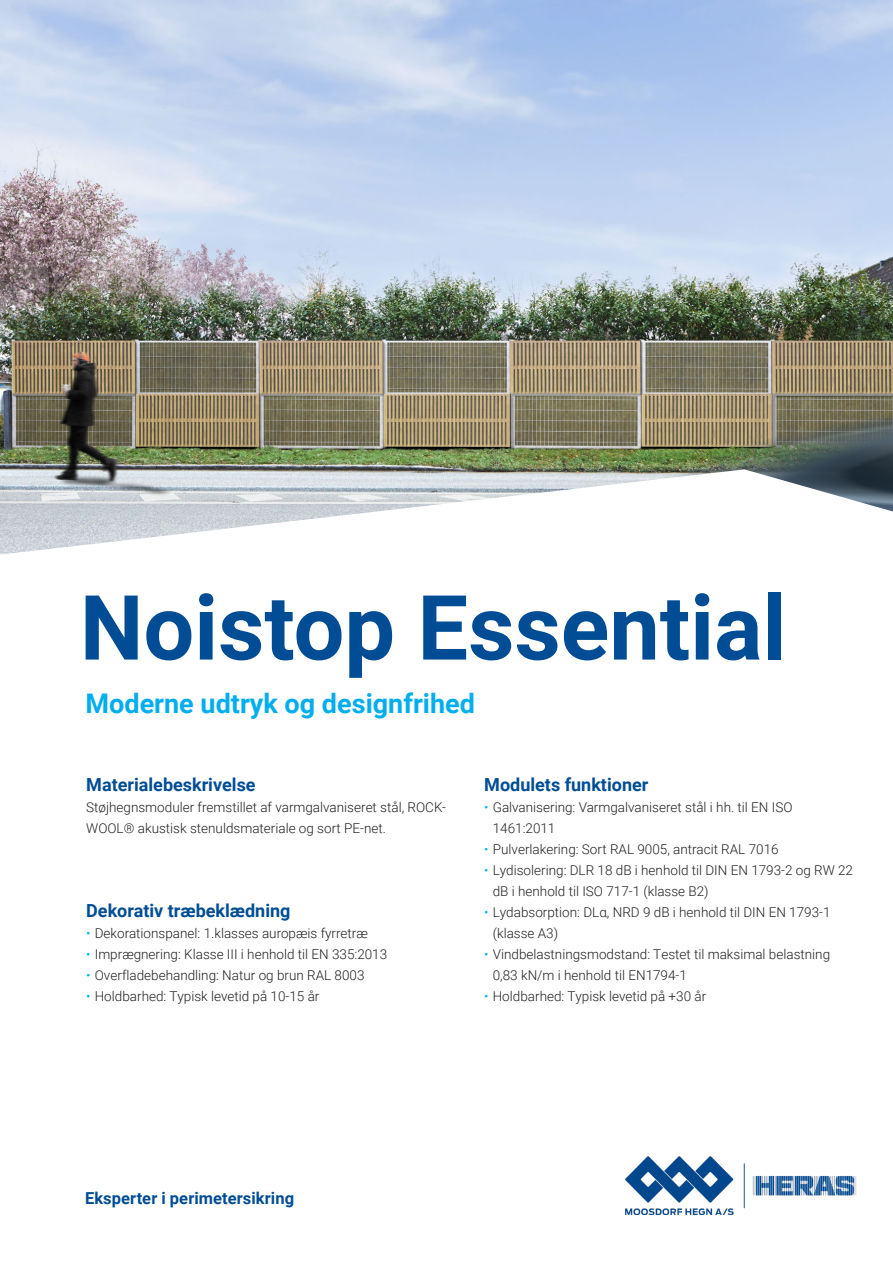
<style>
.page{position:relative;width:893px;height:1263px;background:#fff}
.page>*{position:absolute;margin:0;border:0;box-sizing:border-box;transform-origin:0 0}
.Hoofdkop{font:700 90px "Roboto";color:#014d95}
.Subkop{font:700 27px "Roboto";color:#00aeef}
.subheading{font:700 18px "Roboto";color:#014d95}
.t1{font:700 16.5px "Roboto";letter-spacing:.005em;color:#014d95}
.subheading-2{font:300 13.5px/21px "Roboto";color:#231f20}
.s1{color:#00aeef}
</style>
<div class="page">
<img style="left:0;top:0;width:893px;height:555px">
<img style="left:625px;top:1157px;width:231px;height:58px">
<p class="Hoofdkop" style="left:80px;top:564px;width:708px">Noistop Essential</p>
<p class="Subkop" style="left:86px;top:685px;width:391px">Moderne udtryk og designfrihed</p>
<p class="subheading" style="left:86px;top:772px;width:171px">Materialebeskrivelse</p>
<p class="subheading-2" style="left:86px;top:796px;width:361px">Støjhegnsmoduler fremstillet af varmgalvaniseret stål, ROCK-<br>WOOL® akustisk stenuldsmateriale og sort PE-net.</p>
<p class="subheading" style="left:86px;top:898px;width:206px">Dekorativ træbeklædning</p>
<p class="subheading-2" style="left:86px;top:922px;width:283px"><span class="s1">•</span> Dekorationspanel: 1.klasses auropæis fyrretræ</p>
<p class="subheading-2" style="left:86px;top:943px;width:302px"><span class="s1">•</span> Imprægnering: Klasse III i henhold til EN 335:2013</p>
<p class="subheading-2" style="left:86px;top:964px;width:280px"><span class="s1">•</span> Overfladebehandling: Natur og brun RAL 8003</p>
<p class="subheading-2" style="left:86px;top:985px;width:235px"><span class="s1">•</span> Holdbarhed: Typisk levetid på 10-15 år</p>
<p class="subheading" style="left:484px;top:772px;width:166px">Modulets funktioner</p>
<p class="subheading-2" style="left:493px;top:796px;width:301px;text-indent:-9px"><span class="s1">•</span> Galvanisering: Varmgalvaniseret stål i hh. til EN ISO<br>1461:2011</p>
<p class="subheading-2" style="left:484px;top:838px;width:296px"><span class="s1">•</span> Pulverlakering: Sort RAL 9005, antracit RAL 7016</p>
<p class="subheading-2" style="left:493px;top:859px;width:362px;text-indent:-9px"><span class="s1">•</span> Lydisolering: DLR 18 dB i henhold til DIN EN 1793-2 og RW 22 dB i henhold til ISO 717-1 (klasse B2)</p>
<p class="subheading-2" style="left:493px;top:901px;width:339px;text-indent:-9px"><span class="s1">•</span> Lydabsorption: DLα, NRD 9 dB i henhold til DIN EN 1793-1 (klasse A3)</p>
<p class="subheading-2" style="left:493px;top:943px;width:339px;text-indent:-9px"><span class="s1">•</span> Vindbelastningsmodstand: Testet til maksimal belastning<br>0,83 kN/m i henhold til EN1794-1</p>
<p class="subheading-2" style="left:484px;top:985px;width:223px"><span class="s1">•</span> Holdbarhed: Typisk levetid på +30 år</p>
<p class="t1" style="left:85px;top:1186px;width:211px">Eksperter i perimetersikring</p>
</div>
